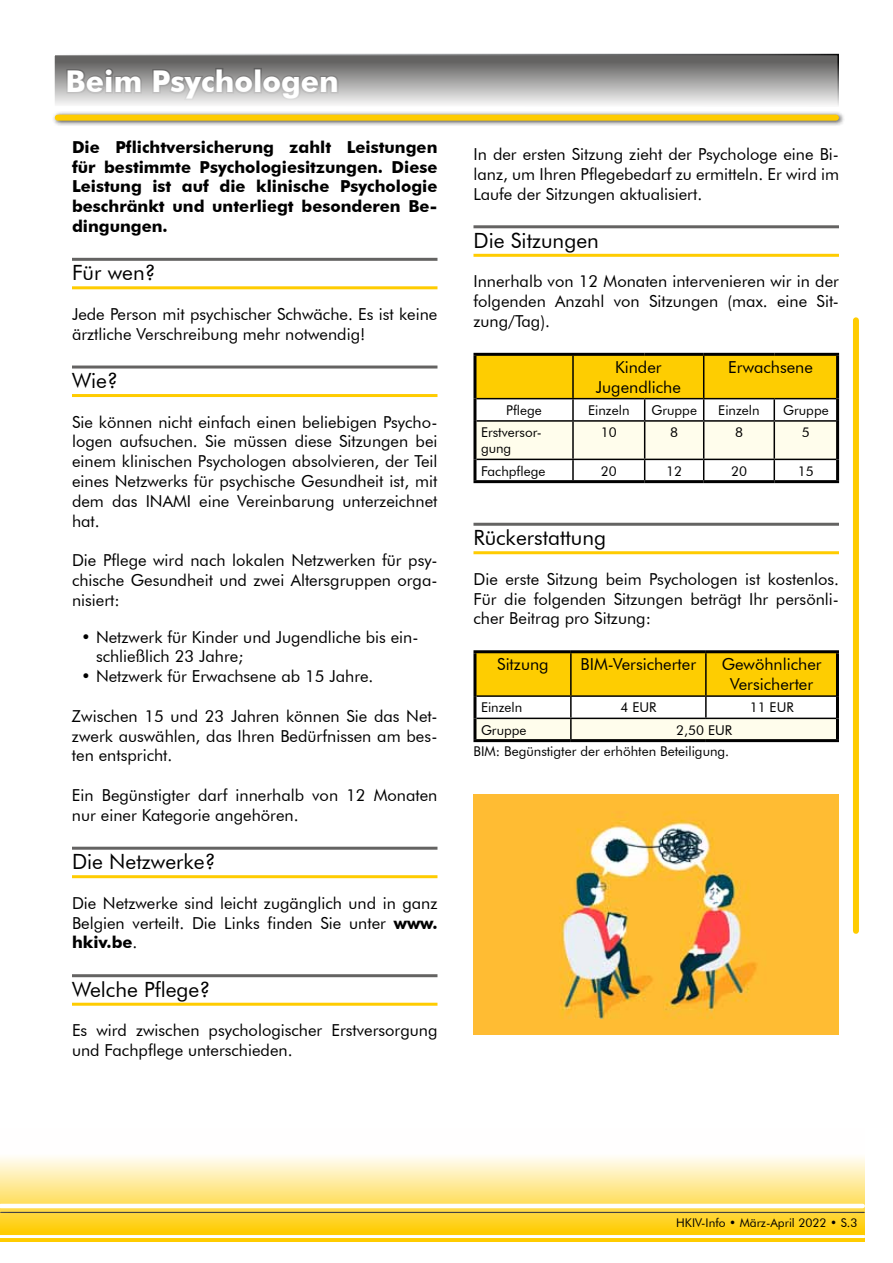
<style>
.page{position:relative;width:893px;height:1263px;background:#fff}
.page>*{position:absolute;margin:0;border:0;box-sizing:border-box;transform-origin:0 0}
.t1{font:700 30px "Futura BT";color:#fff}
.t2{font:21px "Futura BT";color:#000}
.t3{font:16.5px/19.8px "Futura BT";color:#000;text-align:justify}
.t4{font:700 16.5px/19.8px "Futura BT";color:#000;text-align:justify}
.t5{font:13.5px/16.2px "Futura BT";color:#000}
.t6{font:12px "Futura BT";color:#000}
.s1{font-weight:700}
</style>
<div class="page">
<hr style="left:473px;top:225px;width:366px;height:3px;background:#646362">
<hr style="left:473px;top:254px;width:366px;height:3px;background:#fc0">
<hr style="left:473px;top:523px;width:366px;height:3px;background:#646362">
<hr style="left:473px;top:551px;width:366px;height:3px;background:#fc0">
<hr style="left:473px;top:353px;width:100px;height:3px;background:#000">
<hr style="left:473px;top:356px;width:3px;height:43px;background:#000">
<hr style="left:573px;top:353px;width:72px;height:3px;background:#000">
<hr style="left:645px;top:353px;width:59px;height:3px;background:#000">
<hr style="left:704px;top:353px;width:70px;height:3px;background:#000">
<hr style="left:774px;top:353px;width:65px;height:3px;background:#000">
<hr style="left:836px;top:356px;width:3px;height:43px;background:#000">
<hr style="left:473px;top:399px;width:3px;height:22px;background:#000">
<hr style="left:836px;top:399px;width:3px;height:22px;background:#000">
<hr style="left:473px;top:421px;width:3px;height:38px;background:#000">
<hr style="left:836px;top:421px;width:3px;height:38px;background:#000">
<hr style="left:473px;top:459px;width:3px;height:21px;background:#000">
<hr style="left:836px;top:459px;width:3px;height:21px;background:#000">
<hr style="left:473px;top:480px;width:100px;height:3px;background:#000">
<hr style="left:573px;top:480px;width:72px;height:3px;background:#000">
<hr style="left:645px;top:480px;width:59px;height:3px;background:#000">
<hr style="left:704px;top:480px;width:70px;height:3px;background:#000">
<hr style="left:774px;top:480px;width:65px;height:3px;background:#000">
<svg style="left:475px;top:354px;width:363px;height:126px"></svg>
<hr style="left:774px;top:459px;width:62px;height:1px;background:#000">
<hr style="left:773px;top:460px;width:2px;height:20px;background:#000">
<div style="left:476px;top:653px;width:360px;height:42px;background:#fecd01"></div>
<div style="left:476px;top:719px;width:360px;height:20px;background:#fffdec"></div>
<hr style="left:473px;top:650px;width:98px;height:3px;background:#000">
<hr style="left:473px;top:653px;width:3px;height:43px;background:#000">
<hr style="left:571px;top:650px;width:135px;height:3px;background:#000">
<hr style="left:706px;top:650px;width:133px;height:3px;background:#000">
<hr style="left:836px;top:653px;width:3px;height:43px;background:#000">
<hr style="left:473px;top:696px;width:3px;height:22px;background:#000">
<hr style="left:836px;top:696px;width:3px;height:22px;background:#000">
<hr style="left:473px;top:718px;width:3px;height:21px;background:#000">
<hr style="left:836px;top:718px;width:3px;height:21px;background:#000">
<hr style="left:473px;top:739px;width:98px;height:3px;background:#000">
<hr style="left:571px;top:739px;width:135px;height:3px;background:#000">
<hr style="left:706px;top:739px;width:133px;height:3px;background:#000">
<hr style="left:570px;top:653px;width:2px;height:42px;background:#000">
<hr style="left:705px;top:653px;width:2px;height:42px;background:#000">
<hr style="left:476px;top:695px;width:95px;height:2px;background:#000">
<hr style="left:571px;top:695px;width:135px;height:2px;background:#000">
<hr style="left:570px;top:697px;width:2px;height:21px;background:#000">
<hr style="left:706px;top:695px;width:130px;height:2px;background:#000">
<hr style="left:705px;top:697px;width:2px;height:21px;background:#000">
<hr style="left:476px;top:718px;width:95px;height:1px;background:#000">
<hr style="left:571px;top:718px;width:135px;height:1px;background:#000">
<hr style="left:570px;top:719px;width:2px;height:20px;background:#000">
<hr style="left:706px;top:718px;width:130px;height:1px;background:#000">
<div style="left:54px;top:55px;width:784px;height:52px;background:linear-gradient(to bottom,#525150,#f5f5f5)"></div>
<svg style="left:62px;top:66px;width:81px;height:30px;background:#9c9c9b"></svg>
<svg style="left:151px;top:66px;width:189px;height:37px;background:#aaa9a9"></svg>
<div style="left:53px;top:54px;width:786px;height:54px;border:2px solid #fff"></div>
<div style="left:51px;top:111px;width:794px;height:16px;background:#000;opacity:.75"></div>
<div style="left:58px;top:115px;width:778px;height:6px;background:#fc0"></div>
<div style="left:853px;top:320px;width:6px;height:611px;background:#fc0"></div>
<svg style="left:0;top:1157px;width:865px;height:85px;background:#ffe375"></svg>
<hr style="left:0;top:1211px;width:866px;height:4px;background:#000;opacity:.75">
<hr style="left:1px;top:1204px;width:862px;height:4px;background:#fff">
<hr style="left:0;top:1235px;width:864px;height:3px;background:#fffffe">
<hr style="left:72px;top:258px;width:365px;height:3px;background:#646362">
<hr style="left:72px;top:286px;width:365px;height:3px;background:#fc0">
<hr style="left:72px;top:365px;width:365px;height:3px;background:#646362">
<hr style="left:72px;top:394px;width:365px;height:3px;background:#fc0">
<hr style="left:72px;top:847px;width:365px;height:3px;background:#646362">
<hr style="left:72px;top:875px;width:365px;height:3px;background:#fc0">
<hr style="left:72px;top:974px;width:365px;height:3px;background:#646362">
<hr style="left:72px;top:1003px;width:365px;height:3px;background:#fc0">
<img style="left:473px;top:795px;width:366px;height:240px">
<h1 class="t1" style="left:66px;top:63px;width:275px">Beim Psychologen</h1>
<p class="t4" style="left:72px;top:137px;width:367px">Die Pflichtversicherung zahlt Leistungen für bestimmte Psychologiesitzungen. Diese Leistung ist auf die klinische Psychologie beschränkt und unterliegt besonderen Be&shy;dingungen.</p>
<p class="t2" style="left:72px;top:260px;width:85px">Für wen?</p>
<p class="t3" style="left:72px;top:304px;width:367px">Jede Person mit psychischer Schwäche. Es ist keine ärztliche Verschreibung mehr notwendig!</p>
<p class="t2" style="left:72px;top:368px;width:47px">Wie?</p>
<p class="t3" style="left:72px;top:412px;width:367px">Sie können nicht einfach einen beliebigen Psycho&shy;logen aufsuchen. Sie müssen diese Sitzungen bei einem klinischen Psychologen absolvieren, der Teil eines Netzwerks für psychische Gesundheit ist, mit dem das INAMI eine Vereinbarung unterzeichnet hat.</p>
<p class="t3" style="left:72px;top:550px;width:367px">Die Pflege wird nach lokalen Netzwerken für psy&shy;chische Gesundheit und zwei Altersgruppen orga&shy;nisiert:</p>
<p class="t3" style="left:96px;top:627px;width:324px;text-indent:-15px">• Netzwerk für Kinder und Jugendliche bis ein&shy;schließlich 23 Jahre;</p>
<p class="t3" style="left:81px;top:666px;width:294px">• Netzwerk für Erwachsene ab 15 Jahre.</p>
<p class="t3" style="left:72px;top:706px;width:367px">Zwischen 15 und 23 Jahren können Sie das Net&shy;zwerk auswählen, das Ihren Bedürfnissen am bes&shy;ten entspricht.</p>
<p class="t3" style="left:72px;top:785px;width:367px">Ein Begünstigter darf innerhalb von 12 Monaten nur einer Kategorie angehören.</p>
<p class="t2" style="left:72px;top:849px;width:145px">Die Netzwerke?</p>
<p class="t3" style="left:72px;top:893px;width:367px">Die Netzwerke sind leicht zugänglich und in ganz Belgien verteilt. Die Links finden Sie unter <span class="s1">www. hkiv.be</span>.</p>
<p class="t2" style="left:72px;top:976px;width:140px">Welche Pflege?</p>
<p class="t3" style="left:72px;top:1020px;width:367px">Es wird zwischen psychologischer Erstversorgung und Fachpflege unterschieden.</p>
<p class="t3" style="left:473px;top:144px;width:367px">In der ersten Sitzung zieht der Psychologe eine Bi&shy;lanz, um Ihren Pflegebedarf zu ermitteln. Er wird im Laufe der Sitzungen aktualisiert.</p>
<p class="t2" style="left:473px;top:228px;width:127px">Die Sitzungen</p>
<p class="t3" style="left:473px;top:271px;width:367px">Innerhalb von 12 Monaten intervenieren wir in der folgenden Anzahl von Sitzungen (max. eine Sit&shy;zung/Tag).</p>
<p class="t3" style="left:596px;top:357px;width:87px;text-align:center">Kinder<br>Jugendliche</p>
<p class="t3" style="left:728px;top:357px;width:86px">Erwachsene</p>
<p class="t5" style="left:506px;top:402px;width:37px">Pflege</p>
<p class="t5" style="left:588px;top:402px;width:43px">Einzeln</p>
<p class="t5" style="left:651px;top:402px;width:47px">Gruppe</p>
<p class="t5" style="left:718px;top:402px;width:43px">Einzeln</p>
<p class="t5" style="left:783px;top:402px;width:47px">Gruppe</p>
<p class="t5" style="left:481px;top:424px;width:62px">Erstversor&shy;gung</p>
<p class="t5" style="left:601px;top:424px;width:17px">10</p>
<p class="t5" style="left:670px;top:424px;width:9px">8</p>
<p class="t5" style="left:735px;top:424px;width:9px">8</p>
<p class="t5" style="left:802px;top:424px;width:9px">5</p>
<p class="t5" style="left:481px;top:463px;width:66px">Fachpflege</p>
<p class="t5" style="left:601px;top:463px;width:17px">20</p>
<p class="t5" style="left:666px;top:463px;width:17px">12</p>
<p class="t5" style="left:731px;top:463px;width:17px">20</p>
<p class="t5" style="left:798px;top:463px;width:17px">15</p>
<p class="t2" style="left:473px;top:525px;width:134px">Rückerstattung</p>
<p class="t3" style="left:473px;top:569px;width:367px">Die erste Sitzung beim Psychologen ist kostenlos.<br>Für die folgenden Sitzungen beträgt Ihr persönli&shy;cher Beitrag pro Sitzung:</p>
<p class="t3" style="left:497px;top:654px;width:53px">Sitzung</p>
<p class="t3" style="left:581px;top:654px;width:117px">BIM-Versicherter</p>
<p class="t3" style="left:722px;top:654px;width:101px;text-align:center">Gewöhnlicher<br>Versicherter</p>
<p class="t5" style="left:481px;top:699px;width:43px">Einzeln</p>
<p class="t5" style="left:620px;top:699px;width:37px">4 EUR</p>
<p class="t5" style="left:750px;top:699px;width:45px">11 EUR</p>
<p class="t5" style="left:481px;top:722px;width:47px">Gruppe</p>
<p class="t5" style="left:473px;top:719px;width:260px;line-height:21.3px;text-align:right">2,50 EUR<br>BIM: Begünstigter der erhöhten Beteiligung.</p>
<p class="t6" style="left:676px;top:1215px;width:183px">HKIV-Info • März-April 2022 • S.3</p>
</div>
